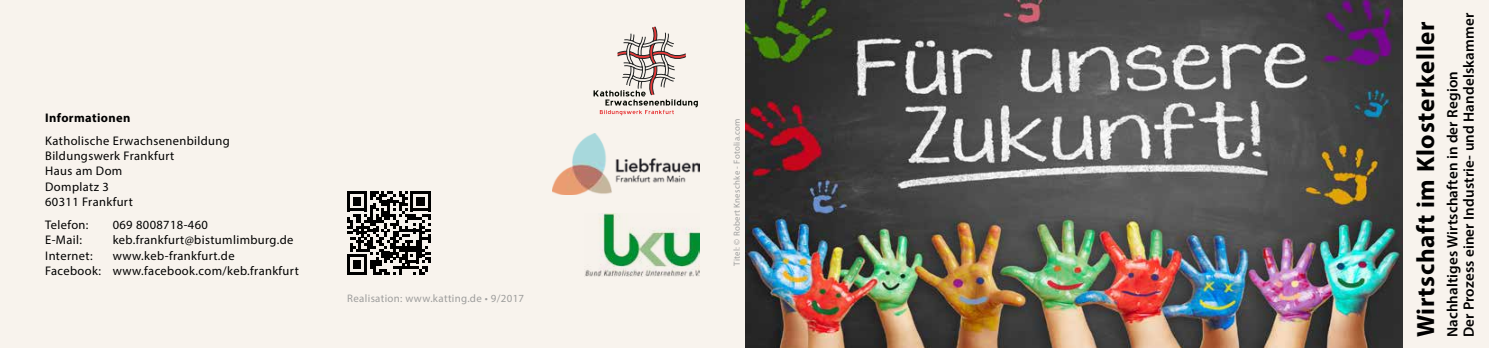
<style>
.page{position:relative;width:1489px;height:348px;background:#fff}
.page>*{position:absolute;margin:0;border:0;box-sizing:border-box;transform-origin:0 0}
.t1{font:700 25px "Myriad Pro";letter-spacing:.03em;color:#000}
.t2{font:600 15px/16.2px "Myriad Pro";letter-spacing:.01em;color:#000}
.t3{font:12.5px/15.4px "Myriad Pro";letter-spacing:.03em;color:#000}
.t4{font:700 12.5px "Myriad Pro";letter-spacing:.03em;color:#000}
.t5{font:10.88px "Myriad Pro";letter-spacing:.03em;color:#9d9d9c}
.t6{font:8.75px "Myriad Pro";letter-spacing:.03em;color:#9d9d9c}
</style>
<div class="page">
<div style="left:744px;top:0;width:744px;height:347px;background:#f8f3ed"></div>
<img style="left:745px;top:0;width:656px;height:347px">
<div style="left:0;top:0;width:744px;height:347px;background:#f8f3ed"></div>
<svg style="left:593px;top:27px;width:105px;height:88px"></svg>
<svg style="left:347px;top:191px;width:83px;height:83px"></svg>
<img style="left:585px;top:213px;width:114px;height:63px">
<img style="left:552px;top:133px;width:147px;height:61px">
<p class="t4" style="left:45px;top:110px;width:87px">Informationen</p>
<p class="t3" style="left:45px;top:132px;width:186px">Katholische Erwachsenenbildung<br>Bildungswerk Frankfurt<br>Haus am Dom<br>Domplatz 3<br>60311 Frankfurt</p>
<p class="t3" style="left:45px;top:216px;width:45px">Telefon:</p>
<p class="t3" style="left:113px;top:216px;width:97px">069 8008718-460</p>
<p class="t3" style="left:45px;top:232px;width:38px">E-Mail:</p>
<p class="t3" style="left:113px;top:232px;width:182px">keb.frankfurt@bistumlimburg.de</p>
<p class="t3" style="left:45px;top:247px;width:49px">Internet:</p>
<p class="t3" style="left:45px;top:247px;width:255px;text-align:center">www.keb-frankfurt.de<br>Facebook: www.facebook.com/keb.frankfurt</p>
<p class="t5" style="left:347px;top:291px;width:178px">Realisation: www.katting.de • 9/2017</p>
<p class="t6" style="left:731px;top:265px;width:149px;rotate:-90deg">Titel: © Robert Kneschke - Fotolia.com</p>
<h1 class="t1" style="left:1409px;top:337px;width:317px;rotate:-90deg">Wirtschaft im Klosterkeller</h1>
<p class="t2" style="left:1443px;top:337px;width:325px;rotate:-90deg">Nachhaltiges Wirtschaften in der Region<br>Der Prozess einer Industrie- und Handelskammer</p>
</div>
